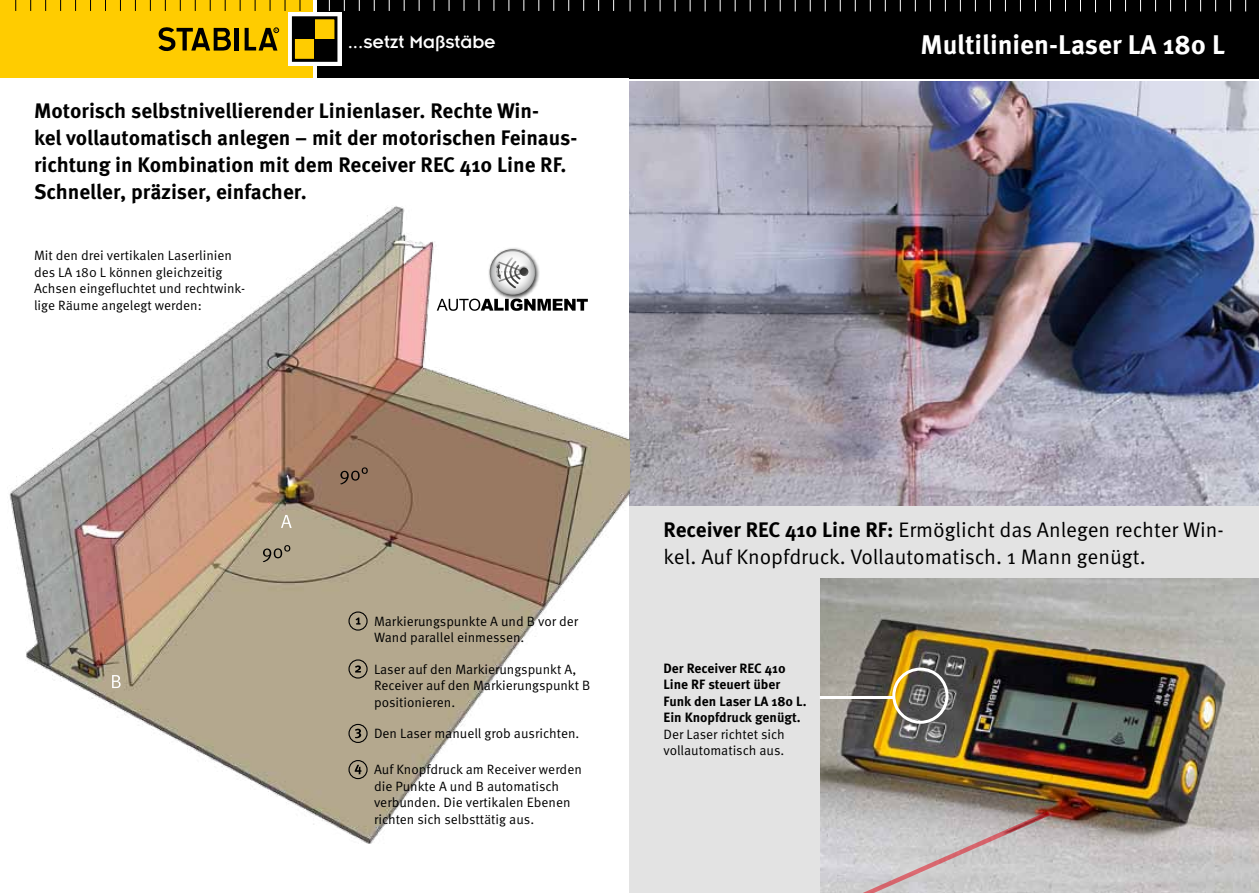
<style>
.page{position:relative;width:1259px;height:893px;background:#fff}
.page>*{position:absolute;margin:0;border:0;box-sizing:border-box;transform-origin:0 0}
.t1{font:700 27px "Meta Pro";color:#fff}
.t2{font:700 21px/27px "Meta Pro";color:#000}
.t3{font:21px/27px "Meta Pro";color:#000}
.t4{font:19.5px "Insignia";color:#fff}
.t5{font:13.5px/16.5px "Meta Pro";color:#000}
.t6{font:700 13.5px/16.5px "Meta Pro";color:#000}
.s1{font-weight:700}
</style>
<div class="page">
<div style="left:316px;top:0;width:313px;height:78px;background:#000"></div>
<div style="left:0;top:0;width:313px;height:78px;background:#fc0"></div>
<div style="left:288px;top:12px;width:53px;height:54px;background:linear-gradient(to right,#fff,#fff)"></div>
<div style="left:293px;top:39px;width:22px;height:21px;background:#fc0"></div>
<div style="left:315px;top:18px;width:21px;height:21px;background:#fc0"></div>
<div style="left:293px;top:18px;width:22px;height:21px;background:#000"></div>
<div style="left:315px;top:39px;width:21px;height:21px;background:#000"></div>
<div style="left:292px;top:16px;width:45px;height:46px;border:3px solid #000"></div>
<svg style="left:245px;top:28px;width:34px;height:23px"></svg>
<hr style="left:235px;top:28px;width:4px;height:22px;background:#000">
<svg style="left:158px;top:27px;width:73px;height:25px"></svg>
<div style="left:629px;top:0;width:629px;height:78px;background:#000"></div>
<svg style="left:1095px;top:0;width:1px;height:12px"></svg>
<img style="left:629px;top:82px;width:629px;height:424px">
<img style="left:9px;top:206px;width:620px;height:638px">
<div style="left:487px;top:247px;width:53px;height:53px;background:#000;opacity:.75"></div>
<svg style="left:490px;top:249px;width:45px;height:46px"></svg>
<svg style="left:494px;top:251px;width:37px;height:29px"></svg>
<div style="left:629px;top:506px;width:629px;height:387px;background:#e3e3e3"></div>
<svg style="left:263px;top:545px;width:27px;height:17px"></svg>
<svg style="left:340px;top:467px;width:28px;height:17px"></svg>
<img style="left:821px;top:578px;width:437px;height:315px">
<div style="left:892px;top:668px;width:56px;height:56px;border:3px solid #fff;border-radius:50%"></div>
<hr style="left:820px;top:696px;width:74px;height:3px;background:#fff">
<svg style="left:281px;top:515px;width:11px;height:13px"></svg>
<svg style="left:112px;top:675px;width:9px;height:13px"></svg>
<svg style="left:495px;top:257px;width:36px;height:31px"></svg>
<svg style="left:437px;top:299px;width:151px;height:12px"></svg>
<svg style="left:820px;top:810px;width:231px;height:83px;background:#c7c1c2"></svg>
<div style="left:348px;top:611px;width:19px;height:20px;border:1px solid #000;border-radius:50%"></div>
<svg style="left:355px;top:617px;width:5px;height:8px"></svg>
<div style="left:348px;top:659px;width:19px;height:20px;border:1px solid #000;border-radius:50%"></div>
<svg style="left:355px;top:665px;width:6px;height:8px"></svg>
<div style="left:348px;top:724px;width:19px;height:19px;border:1px solid #000;border-radius:50%"></div>
<svg style="left:355px;top:729px;width:6px;height:9px"></svg>
<div style="left:348px;top:760px;width:19px;height:19px;border:1px solid #000;border-radius:50%"></div>
<svg style="left:355px;top:765px;width:6px;height:9px"></svg>
<h3 class="t4" style="left:348px;top:31px;width:150px">...setzt Maßstäbe</h3>
<h1 class="t1" style="left:920px;top:28px;width:306px">Multilinien-Laser LA 180 L</h1>
<h2 class="t2" style="left:34px;top:97px;width:545px">Motorisch selbstnivellierender Linienlaser. Rechte Win-<br>kel vollautomatisch anlegen – mit der motorischen Feinaus&shy;richtung in Kombination mit dem Receiver REC 410 Line RF.<br>Schneller, präziser, einfacher.</h2>
<p class="t5" style="left:34px;top:248px;width:213px">Mit den drei vertikalen Laserlinien des LA 180 L können gleichzeitig Achsen eingefluchtet und rechtwink&shy;lige Räume angelegt werden:</p>
<p class="t5" style="left:374px;top:613px;width:206px">Markierungspunkte A und B vor der<br>Wand parallel einmessen.</p>
<p class="t5" style="left:374px;top:661px;width:218px">Laser auf den Markierungspunkt A,<br>Receiver auf den Markierungspunkt B positionieren.</p>
<p class="t5" style="left:374px;top:725px;width:207px">Den Laser manuell grob ausrichten.</p>
<p class="t5" style="left:374px;top:762px;width:209px">Auf Knopfdruck am Receiver werden die Punkte A und B automatisch verbunden. Die vertikalen Ebenen richten sich selbsttätig aus.</p>
<h2 class="t3" style="left:663px;top:516px;width:562px"><span class="s1">Receiver REC 410 Line RF:</span> Ermöglicht das Anlegen rechter Win&shy;kel. Auf Knopfdruck. Vollautomatisch. 1 Mann genügt.</h2>
<p class="t6" style="left:663px;top:660px;width:145px">Der Receiver REC 410<br>Line RF steuert über<br>Funk den Laser LA 180 L.<br>Ein Knopfdruck genügt.</p>
<p class="t5" style="left:663px;top:726px;width:123px">Der Laser richtet sich vollautomatisch aus.</p>
</div>
